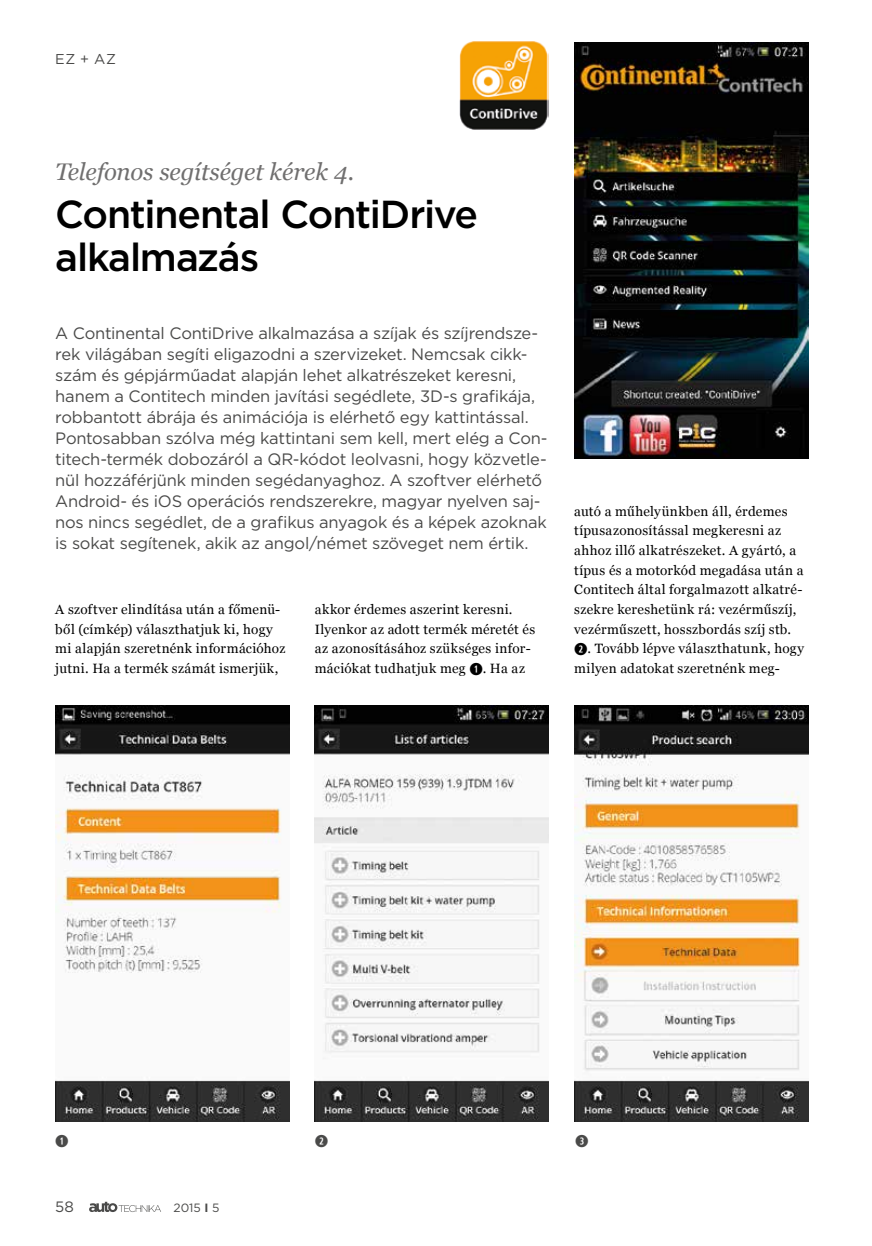
<style>
.page{position:relative;width:872px;height:1246px;background:#fff}
.page>*{position:absolute;margin:0;border:0;box-sizing:border-box;transform-origin:0 0}
.t1{font:500 39px/43.5px "Gotham";letter-spacing:-.03em;color:#000}
.t2{font:italic 24px "Georgia";letter-spacing:-.01em;color:#706f6f}
.t3{font:16.5px/21px "Gotham";letter-spacing:-.015em;color:#4a4a49}
.t4{font:16.5px "Combi Numerals Ltd";color:#4a4a49}
.t5{font:15px "Gotham";color:#4a4a49}
.t6{font:14.25px "Gotham";color:#4a4a49}
.t7{font:13.5px/19.6px "Georgia";letter-spacing:.025em;color:#000}
.t8{font:12px "Gotham";color:#4a4a49}
.s1{font-family:"Combi Numerals Ltd";font-size:16.5px}
.s2{font-weight:700}
</style>
<div class="page">
<svg style="left:89px;top:1202px;width:72px;height:10px"></svg>
<img style="left:55px;top:705px;width:234px;height:416px">
<img style="left:315px;top:705px;width:234px;height:416px">
<img style="left:574px;top:705px;width:234px;height:416px">
<img style="left:459px;top:41px;width:90px;height:89px">
<img style="left:574px;top:43px;width:234px;height:416px">
<p class="t6" style="left:55px;top:50px;width:62px">EZ + AZ</p>
<h2 class="t2" style="left:55px;top:154px;width:300px">Telefonos segítséget kérek 4.</h2>
<h1 class="t1" style="left:55px;top:191px;width:424px">Continental ContiDrive alkalmazás</h1>
<p class="t3" style="left:55px;top:322px;width:494px">A Continental ContiDrive alkalmazása a szíjak és szíjrendsze&shy;rek világában segíti eligazodni a szervizeket. Nemcsak cikk&shy;szám és gépjárműadat alapján lehet alkatrészeket keresni, hanem a Contitech minden javítási segédlete, 3D-s grafikája, robbantott ábrája és animációja is elérhető egy kattintással.<br>Pontosabban szólva még kattintani sem kell, mert elég a Con&shy;titech-termék dobozáról a QR-kódot leolvasni, hogy közvetle&shy;nül hozzáférjünk minden segédanyaghoz. A szoftver elérhető Android- és iOS operációs rendszerekre, magyar nyelven saj&shy;nos nincs segédlet, de a grafikus anyagok és a képek azoknak is sokat segítenek, akik az angol/német szöveget nem értik.</p>
<p class="t7" style="left:55px;top:599px;width:232px">A szoftver elindítása után a főmenü&shy;ből (címkép) választhatjuk ki, hogy mi alapján szeretnénk információhoz jutni. Ha a termék számát ismerjük,</p>
<p class="t7" style="left:315px;top:599px;width:222px">akkor érdemes aszerint keresni.<br>Ilyenkor az adott termék méretét és az azonosításához szükséges infor&shy;mációkat tudhatjuk meg <span class="s1">➊</span>. Ha az</p>
<p class="t7" style="left:574px;top:501px;width:231px">autó a műhelyünkben áll, érdemes típusazonosítással megkeresni az ahhoz illő alkatrészeket. A gyártó, a típus és a motorkód megadása után a Contitech által forgalmazott alkatré&shy;szekre kereshetünk rá: vezérműszíj, vezérműszett, hosszbordás szíj stb.<br><span class="s1">➋</span>. Tovább lépve választhatunk, hogy milyen adatokat szeretnénk meg-</p>
<p class="t4" style="left:55px;top:1132px;width:15px">➊</p>
<p class="t4" style="left:315px;top:1132px;width:15px">➋</p>
<p class="t4" style="left:575px;top:1132px;width:15px">➌</p>
<p class="t5" style="left:55px;top:1197px;width:20px">58</p>
<p class="t8" style="left:173px;top:1200px;width:47px">2015 <span class="s2">I</span> 5</p>
</div>
